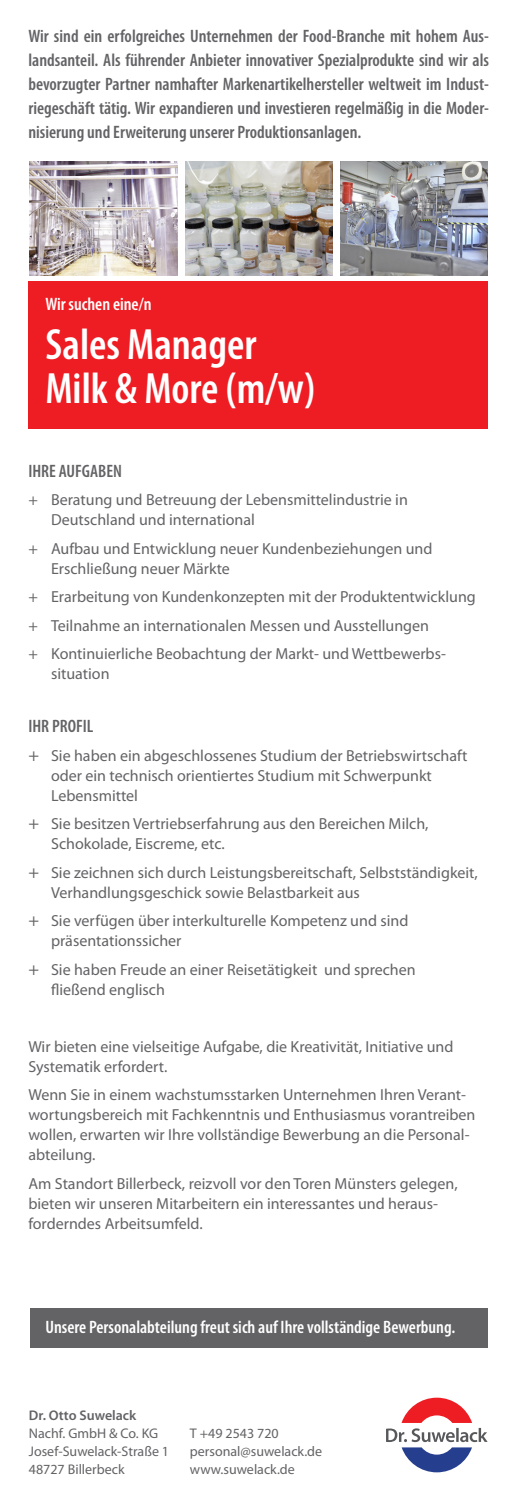
<style>
.page{position:relative;width:516px;height:1503px;background:#fff}
.page>*{position:absolute;margin:0;border:0;box-sizing:border-box;transform-origin:0 0}
.t1{font:600 condensed 44px/44px "Myriad Pro";color:#fff}
.t2{font:600 condensed 18px/24px "Myriad Pro";color:#636366;text-align:justify}
.t3{font:600 condensed 18px "Myriad Pro";color:#fff}
.t4{font:16px/20px "Myriad Pro";color:#636366}
.t5{font:14px/18px "Myriad Pro";color:#636366}
.t6{font:600 14px "Myriad Pro";color:#636366}
.s1{font-size:18px}
</style>
<div class="page">
<svg style="left:386px;top:1397px;width:102px;height:75px"></svg>
<div style="left:30px;top:1308px;width:458px;height:40px;background:#636366"></div>
<div style="left:28px;top:281px;width:460px;height:147px;background:#ee1d23"></div>
<img style="left:30px;top:162px;width:147px;height:113px">
<img style="left:185px;top:162px;width:147px;height:113px">
<img style="left:340px;top:162px;width:148px;height:113px">
<p class="t2" style="left:28px;top:24px;width:462px">Wir sind ein erfolgreiches Unternehmen der Food-Branche mit hohem Aus&shy;landsanteil. Als führender Anbieter innovativer Spezialprodukte sind wir als bevorzugter Partner namhafter Markenartikelhersteller weltweit im Indust&shy;riegeschäft tätig. Wir expandieren und investieren regelmäßig in die Moder&shy;nisierung und Erweiterung unserer Produktionsanlagen.</p>
<p class="t3" style="left:45px;top:294px;width:108px">Wir suchen eine/n</p>
<h1 class="t1" style="left:45px;top:323px;width:271px">Sales Manager<br>Milk &amp; More (m/w)</h1>
<p class="t2" style="left:28px;top:459px;width:95px">IHRE AUFGABEN</p>
<p class="t4" style="left:51px;top:490px;width:358px;text-indent:-23px">+ Beratung und Betreuung der Lebensmittelindustrie in<br>Deutschland und international</p>
<p class="t4" style="left:51px;top:538px;width:383px;text-indent:-23px">+ Aufbau und Entwicklung neuer Kundenbeziehungen und<br>Erschließung neuer Märkte</p>
<p class="t4" style="left:28px;top:582px;width:449px;line-height:28.4px">+ Erarbeitung von Kundenkonzepten mit der Produktentwicklung + Teilnahme an internationalen Messen und Ausstellungen<br>+ Kontinuierliche Beobachtung der Markt- und Wettbewerbs-</p>
<p class="t4" style="left:51px;top:664px;width:60px">situation</p>
<p class="t2" style="left:28px;top:714px;width:67px">IHR PROFIL</p>
<p class="t4" style="left:51px;top:745px;width:418px;text-indent:-23px"><span class="s1">+</span> Sie haben ein abgeschlossenes Studium der Betriebswirtschaft oder ein technisch orientiertes Studium mit Schwerpunkt<br>Lebensmittel</p>
<p class="t4" style="left:51px;top:813px;width:379px;text-indent:-23px"><span class="s1">+</span> Sie besitzen Vertriebserfahrung aus den Bereichen Milch,<br>Schokolade, Eiscreme, etc.</p>
<p class="t4" style="left:51px;top:862px;width:428px;text-indent:-23px"><span class="s1">+</span> Sie zeichnen sich durch Leistungsbereitschaft, Selbstständigkeit,<br>Verhandlungsgeschick sowie Belastbarkeit aus</p>
<p class="t4" style="left:51px;top:910px;width:359px;text-indent:-23px"><span class="s1">+</span> Sie verfügen über interkulturelle Kompetenz und sind präsentationssicher</p>
<p class="t4" style="left:51px;top:959px;width:366px;text-indent:-23px"><span class="s1">+</span> Sie haben Freude an einer Reisetätigkeit und sprechen fließend englisch</p>
<p class="t4" style="left:28px;top:1036px;width:427px">Wir bieten eine vielseitige Aufgabe, die Kreativität, Initiative und<br>Systematik erfordert.</p>
<p class="t4" style="left:28px;top:1084px;width:449px">Wenn Sie in einem wachstumsstarken Unternehmen Ihren Verant&shy;wortungsbereich mit Fachkenntnis und Enthusiasmus vorantreiben wollen, erwarten wir Ihre vollständige Bewerbung an die Personal&shy;abteilung.</p>
<p class="t4" style="left:28px;top:1173px;width:431px">Am Standort Billerbeck, reizvoll vor den Toren Münsters gelegen, bieten wir unseren Mitarbeitern ein interessantes und heraus&shy;forderndes Arbeitsumfeld.</p>
<p class="t3" style="left:45px;top:1317px;width:411px">Unsere Personalabteilung freut sich auf Ihre vollständige Bewerbung.</p>
<p class="t6" style="left:29px;top:1405px;width:109px">Dr. Otto Suwelack</p>
<p class="t5" style="left:29px;top:1423px;width:142px">Nachf. GmbH &amp; Co. KG<br>Josef-Suwelack-Straße 1<br>48727 Billerbeck</p>
<p class="t5" style="left:190px;top:1423px;width:134px">T +49 2543 720 personal@suwelack.de www.suwelack.de</p>
</div>
